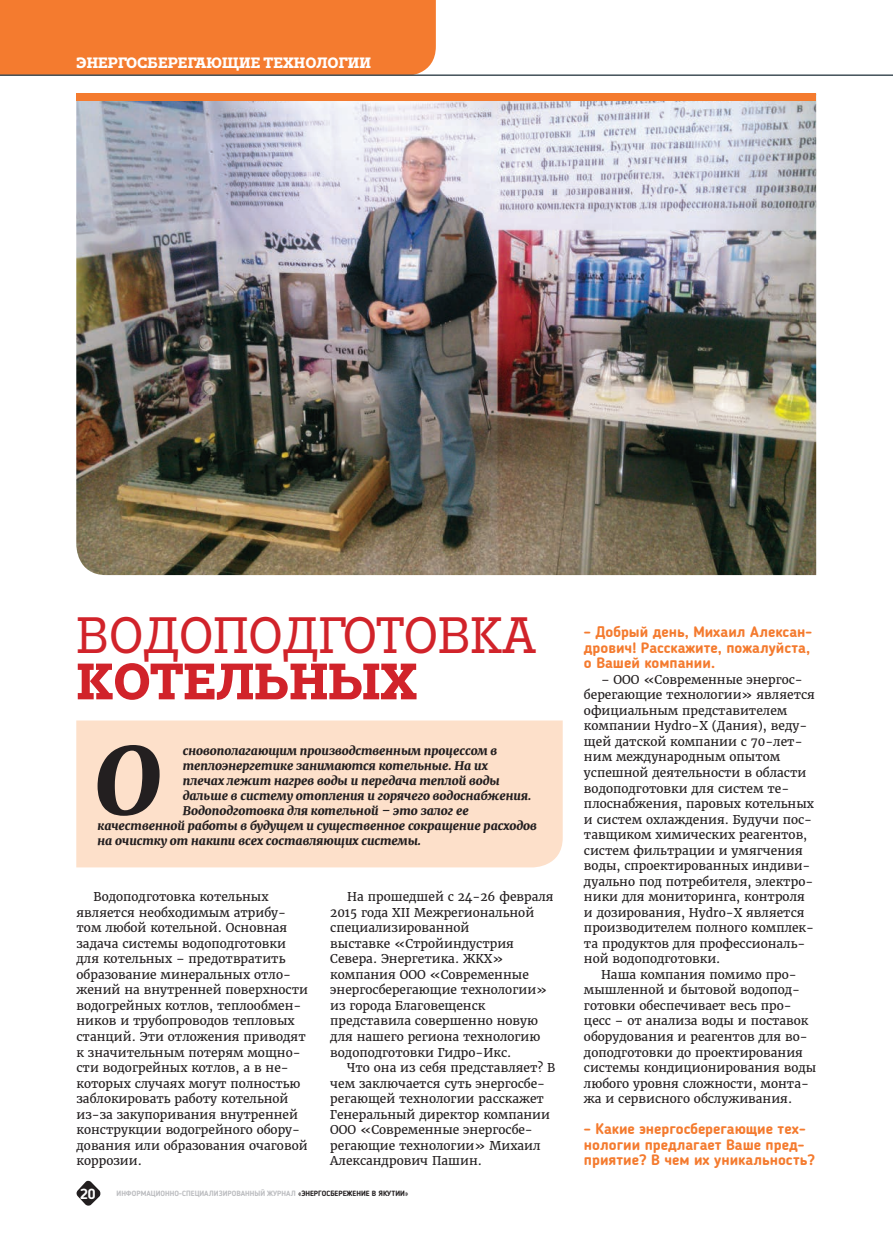
<style>
.page{position:relative;width:893px;height:1234px;background:#fff}
.page>*{position:absolute;margin:0;border:0;box-sizing:border-box;transform-origin:0 0}
.основной_текст_энерг{font:italic 900 92.7px "Merriweather";color:#231f20}
.t1{font:51px/46.5px "Trivia Slab";color:#d1232a;scale:.91 1}
.вопроссс{font:700 15px/15.5px "Blogger Sans";color:#f47b2f}
.t2{font:700 15px "Trivia Slab";color:#fff}
.t3{font:700 14.4px "Blogger Sans";color:#fff}
.основной_текст_энерг-2{font:12px/15.5px "Merriweather";color:#231f20}
.основной_текст_энерг-3{font:italic 900 12px "Merriweather";color:#231f20}
.t4{font:700 7.5px "Blogger Sans";color:#bcbdc0}
.s1{font-weight:700}
.s2{color:#231f20}
</style>
<div class="page">
<svg style="left:76px;top:1180px;width:25px;height:25px"></svg>
<div style="left:0;top:0;width:436px;height:74px;background:#f47b2f"></div>
<hr style="left:0;top:74px;width:893px;height:2px;background:#425159">
<div style="left:76px;top:720px;width:487px;height:147px;background:#fde0ca"></div>
<img style="left:76px;top:101px;width:740px;height:474px">
<div style="left:76px;top:94px;width:740px;height:7px;background:#f47b2f"></div>
<p class="t2" style="left:76px;top:54px;width:296px">ЭНЕРГОСБЕРЕГАЮЩИЕ ТЕХНОЛОГИИ</p>
<p class="t1" style="left:77px;top:612px;width:507px">ВОДОПОДГОТОВКА<br><span class="s1">КОТЕЛЬНЫХ</span></p>
<p class="основной_текст_энерг" style="left:95px;top:723px;width:68px">О</p>
<p class="основной_текст_энерг-3" style="left:183px;top:742px;width:316px">сновополагающим производственным процессом в</p>
<p class="основной_текст_энерг-3" style="left:183px;top:757px;width:306px">теплоэнергетике занимаются котельные. На их</p>
<p class="основной_текст_энерг-3" style="left:183px;top:772px;width:319px">плечах лежит нагрев воды и передача теплой воды</p>
<p class="основной_текст_энерг-3" style="left:183px;top:787px;width:350px">дальше в систему отопления и горячего водоснабжения.</p>
<p class="основной_текст_энерг-3" style="left:183px;top:802px;width:287px">Водоподготовка для котельной – это залог ее</p>
<p class="основной_текст_энерг-3" style="left:98px;top:817px;width:441px">качественной работы в будущем и существенное сокращение расходов</p>
<p class="основной_текст_энерг-3" style="left:98px;top:832px;width:325px">на очистку от накипи всех составляющих системы.</p>
<p class="основной_текст_энерг-2" style="left:77px;top:889px;width:233px;text-indent:17px">Водоподготовка котельных является необходимым атрибу&shy;том любой котельной. Основная задача системы водоподготовки для котельных – предотвратить образование минеральных отло&shy;жений на внутренней поверхности водогрейных котлов, теплообмен&shy;ников и трубопроводов тепловых станций. Эти отложения приводят к значительным потерям мощно&shy;сти водогрейных котлов, а в не&shy;которых случаях могут полностью заблокировать работу котельной из-за закупоривания внутренней конструкции водогрейного обору&shy;дования или образования очаговой коррозии.</p>
<p class="основной_текст_энерг-2" style="left:330px;top:889px;width:225px;text-indent:17px">На прошедшей с 24-26 февраля<br>2015 года XII Межрегиональной специализированной<br>выставке «Стройиндустрия<br>Севера. Энергетика. ЖКХ» компания ООО «Современные энергосберегающие технологии» из города Благовещенск представила совершенно новую для нашего региона технологию водоподготовки Гидро-Икс.</p>
<p class="основной_текст_энерг-2" style="left:330px;top:1059px;width:227px;text-indent:17px">Что она из себя представляет? В чем заключается суть энергосбе&shy;регающей технологии расскажет<br>Генеральный директор компании<br>ООО «Современные энергосбе&shy;регающие технологии» Михаил<br>Александрович Пашин.</p>
<p class="t3" style="left:80px;top:1184px;width:17px">20</p>
<p class="t4" style="left:117px;top:1188px;width:293px">ИНФОРМАЦИОННО-СПЕЦИАЛИЗИРОВАННЫЙ ЖУРНАЛ <span class="s2">«ЭНЕРГОСБЕРЕЖЕНИЕ В ЯКУТИИ»</span></p>
<p class="вопроссс" style="left:584px;top:624px;width:230px">– Добрый день, Михаил Алексан&shy;дрович! Расскажите, пожалуйста, о Вашей компании.</p>
<p class="основной_текст_энерг-2" style="left:584px;top:671px;width:232px;text-indent:17px">– ООО «Современные энергос&shy;берегающие технологии» является официальным представителем компании Hydro-X (Дания), веду&shy;щей датской компании с 70-лет&shy;ним международным опытом успешной деятельности в области водоподготовки для систем те&shy;плоснабжения, паровых котельных и систем охлаждения. Будучи пос&shy;тавщиком химических реагентов, систем фильтрации и умягчения воды, спроектированных индиви&shy;дуально под потребителя, электро&shy;ники для мониторинга, контроля и дозирования, Hydro-X является производителем полного комплек&shy;та продуктов для профессиональ&shy;ной водоподготовки.</p>
<p class="основной_текст_энерг-2" style="left:584px;top:966px;width:234px;text-indent:17px">Наша компания помимо про&shy;мышленной и бытовой водопод&shy;готовки обеспечивает весь про&shy;цесс – от анализа воды и поставок оборудования и реагентов для во&shy;доподготовки до проектирования системы кондиционирования воды любого уровня сложности, монта&shy;жа и сервисного обслуживания.</p>
<p class="вопроссс" style="left:584px;top:1120px;width:232px">– Какие энергосберегающие тех&shy;нологии предлагает Ваше пред&shy;приятие? В чем их уникальность?</p>
</div>
